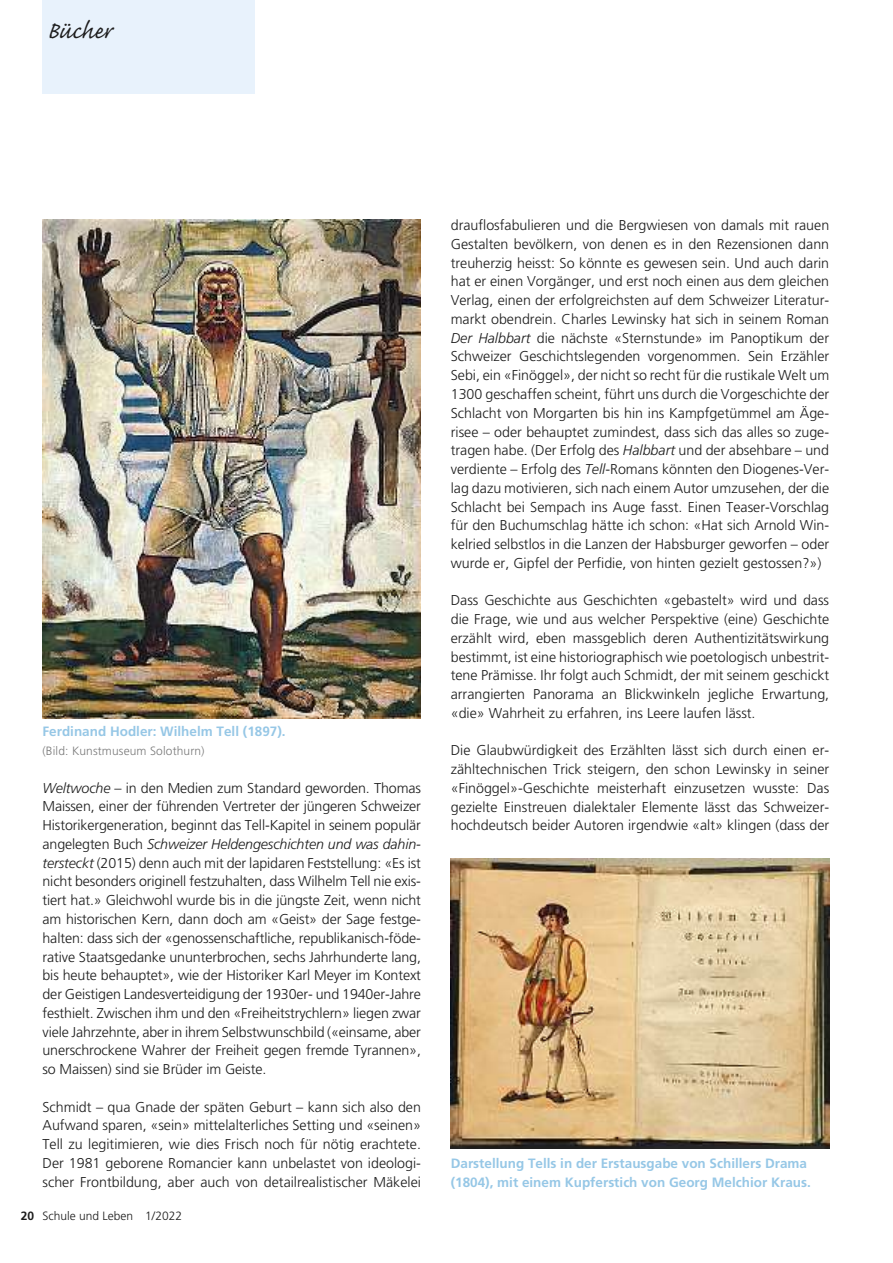
<style>
.page{position:relative;width:893px;height:1263px;background:#fff}
.page>*{position:absolute;margin:0;border:0;box-sizing:border-box;transform-origin:0 0}
.t1{font:30px "Caflisch Script";color:#1c1c1c}
.t2{font:300 14.25px/18.8px "Frutiger";color:#1c1c1c;text-align:justify}
.t3{font:700 13.5px/18.8px "Frutiger";color:#96c7e6}
.t4{font:300 12px "Frutiger";letter-spacing:.01em;color:#7a7a7a}
.t5{font:300 12px "Frutiger LT Std";color:#1c1c1c}
.s1{font-style:italic}
.s2{font-weight:700}
</style>
<div class="page">
<div style="left:43px;top:0;width:212px;height:94px;background:#e8f2fc"></div>
<img style="left:451px;top:858px;width:378px;height:291px">
<img style="left:43px;top:220px;width:378px;height:498px">
<h1 class="t1" style="left:47px;top:16px;width:67px">Bücher</h1>
<p class="t3" style="left:43px;top:722px;width:245px">Ferdinand Hodler: Wilhelm Tell (1897).</p>
<p class="t4" style="left:43px;top:744px;width:164px">(Bild: Kunstmuseum Solothurn)</p>
<p class="t2" style="left:43px;top:778px;width:380px"><span class="s1">Weltwoche</span> – in den Medien zum Standard geworden. Thomas Maissen, einer der führenden Vertreter der jüngeren Schweizer Historikergeneration, beginnt das Tell-Kapitel in seinem populär angelegten Buch <span class="s1">Schweizer Heldengeschichten und was dahin&shy;tersteckt</span> (2015) denn auch mit der lapidaren Feststellung: «Es ist nicht besonders originell festzuhalten, dass Wilhelm Tell nie exis&shy;tiert hat.» Gleichwohl wurde bis in die jüngste Zeit, wenn nicht am historischen Kern, dann doch am «Geist» der Sage festge&shy;halten: dass sich der «genossenschaftliche, republikanisch-föde&shy;rative Staatsgedanke ununterbrochen, sechs Jahrhunderte lang, bis heute behauptet», wie der Historiker Karl Meyer im Kontext der Geistigen Landesverteidigung der 1930er- und 1940er-Jahre festhielt. Zwischen ihm und den «Freiheitstrychlern» liegen zwar viele Jahrzehnte, aber in ihrem Selbstwunschbild («einsame, aber unerschrockene Wahrer der Freiheit gegen fremde Tyrannen», so Maissen) sind sie Brüder im Geiste.</p>
<p class="t2" style="left:43px;top:1097px;width:380px">Schmidt – qua Gnade der späten Geburt – kann sich also den Aufwand sparen, «sein» mittelalterliches Setting und «seinen» Tell zu legitimieren, wie dies Frisch noch für nötig erachtete.<br>Der 1981 geborene Romancier kann unbelastet von ideologi&shy;scher Frontbildung, aber auch von detailrealistischer Mäkelei</p>
<p class="t5" style="left:21px;top:1209px;width:163px"><span class="s2">20</span> Schule und Leben 1/2022</p>
<p class="t2" style="left:451px;top:216px;width:380px">drauflosfabulieren und die Bergwiesen von damals mit rauen Gestalten bevölkern, von denen es in den Rezensionen dann treuherzig heisst: So könnte es gewesen sein. Und auch darin hat er einen Vorgänger, und erst noch einen aus dem gleichen Verlag, einen der erfolgreichsten auf dem Schweizer Literatur&shy;markt obendrein. Charles Lewinsky hat sich in seinem Roman <span class="s1">Der Halbbart</span> die nächste «Sternstunde» im Panoptikum der Schweizer Geschichtslegenden vorgenommen. Sein Erzähler Sebi, ein «Finöggel», der nicht so recht für die rustikale Welt um 1300 geschaffen scheint, führt uns durch die Vorgeschichte der Schlacht von Morgarten bis hin ins Kampfgetümmel am Äge&shy;risee – oder behauptet zumindest, dass sich das alles so zuge&shy;tragen habe. (Der Erfolg des <span class="s1">Halbbart</span> und der absehbare – und verdiente – Erfolg des <span class="s1">Tell</span>-Romans könnten den Diogenes-Ver&shy;lag dazu motivieren, sich nach einem Autor umzusehen, der die Schlacht bei Sempach ins Auge fasst. Einen Teaser-Vorschlag für den Buchumschlag hätte ich schon: «Hat sich Arnold Win&shy;kelried selbstlos in die Lanzen der Habsburger geworfen – oder wurde er, Gipfel der Perfidie, von hinten gezielt gestossen?»)</p>
<p class="t2" style="left:451px;top:591px;width:380px">Dass Geschichte aus Geschichten «gebastelt» wird und dass die Frage, wie und aus welcher Perspektive (eine) Geschichte erzählt wird, eben massgeblich deren Authentizitätswirkung bestimmt, ist eine historiographisch wie poetologisch unbestrit&shy;tene Prämisse. Ihr folgt auch Schmidt, der mit seinem geschickt arrangierten Panorama an Blickwinkeln jegliche Erwartung, «die» Wahrheit zu erfahren, ins Leere laufen lässt.</p>
<p class="t2" style="left:451px;top:741px;width:380px">Die Glaubwürdigkeit des Erzählten lässt sich durch einen er&shy;zähltechnischen Trick steigern, den schon Lewinsky in seiner «Finöggel»-Geschichte meisterhaft einzusetzen wusste: Das gezielte Einstreuen dialektaler Elemente lässt das Schweizer&shy;hochdeutsch beider Autoren irgendwie «alt» klingen (dass der</p>
<p class="t3" style="left:451px;top:1153px;width:362px">Darstellung Tells in der Erstausgabe von Schillers Drama (1804), mit einem Kupferstich von Georg Melchior Kraus.</p>
</div>
